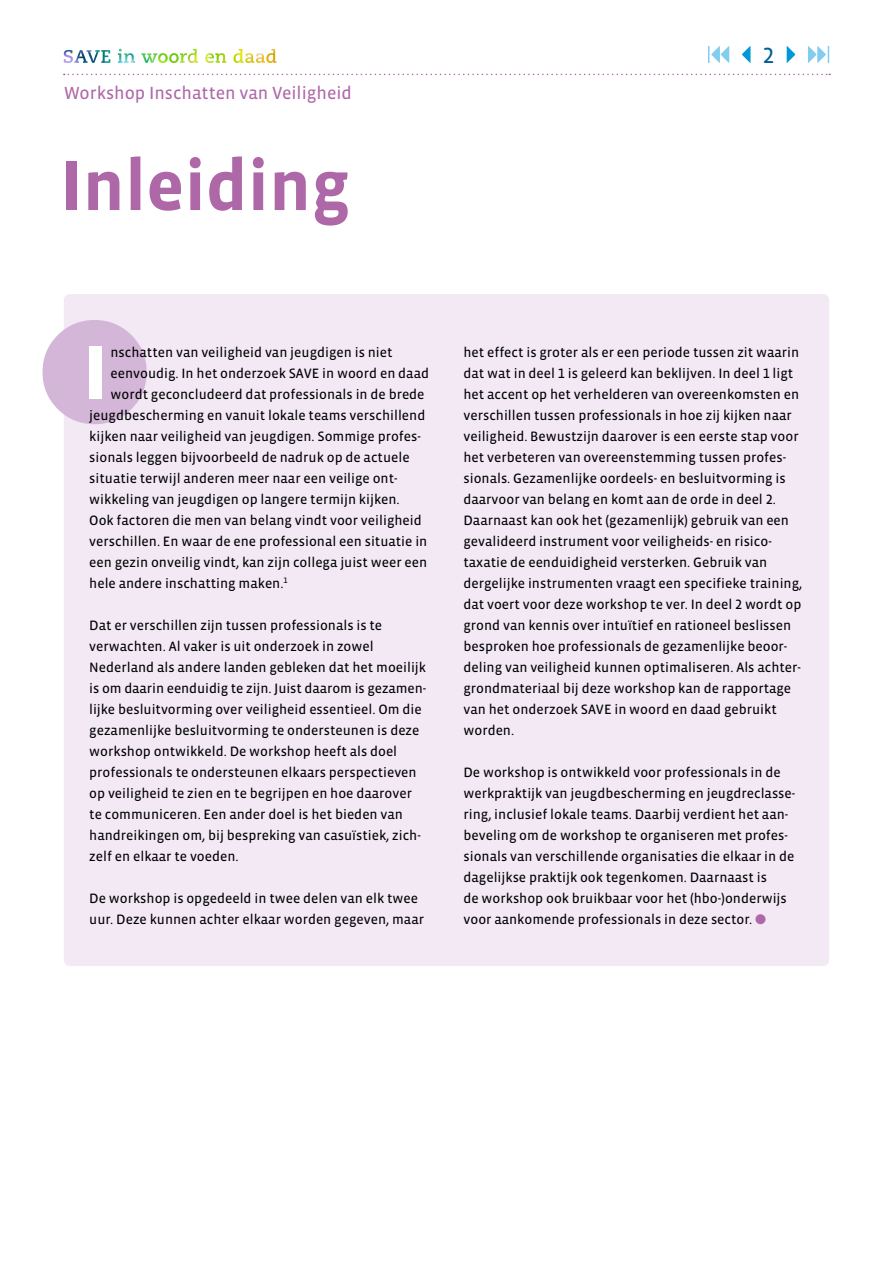
<style>
.page{position:relative;width:893px;height:1263px;background:#fff}
.page>*{position:absolute;margin:0;border:0;box-sizing:border-box;transform-origin:0 0}
.t1{font:700 72px "Vista Sans OT";color:#ae68a8}
.t2{font:22.5px "Vista Sans OT";color:#005d95}
.t3{font:18px "Vista Sans OT";color:#ae68a8}
.t4{font:13.8px/21px "Vista Sans OT";color:#000}
.s1{color:#ae68a8}
</style>
<div class="page">
<div style="left:64px;top:294px;width:765px;height:672px;background:#f2e9f5;border-radius:6px"></div>
<svg style="left:787px;top:46px;width:8px;height:17px"></svg>
<svg style="left:808px;top:46px;width:21px;height:17px"></svg>
<svg style="left:742px;top:46px;width:8px;height:17px"></svg>
<svg style="left:708px;top:46px;width:21px;height:17px"></svg>
<svg style="left:226px;top:49px;width:50px;height:14px"></svg>
<img style="left:64px;top:49px;width:162px;height:14px">
<svg style="left:64px;top:74px;width:766px;height:1px"></svg>
<svg style="left:42px;top:320px;width:105px;height:104px"></svg>
<div style="left:89px;top:346px;width:13px;height:53px;background:#fff"></div>
<h3 class="t3" style="left:64px;top:84px;width:290px">Workshop Inschatten van Veiligheid</h3>
<h1 class="t1" style="left:60px;top:149px;width:292px">Inleiding</h1>
<h2 class="t2" style="left:763px;top:44px;width:13px">2</h2>
<p class="t4" style="left:111px;top:342px;width:284px">nschatten van veiligheid van jeugdigen is niet</p>
<p class="t4" style="left:111px;top:363px;width:320px">eenvoudig. In het onderzoek SAVE in woord en daad</p>
<p class="t4" style="left:111px;top:384px;width:316px">wordt geconcludeerd dat professionals in de brede</p>
<p class="t4" style="left:89px;top:405px;width:338px">jeugdbescherming en vanuit lokale teams verschillend</p>
<p class="t4" style="left:89px;top:426px;width:333px">kijken naar veiligheid van jeugdigen. Sommige profes-</p>
<p class="t4" style="left:89px;top:447px;width:322px">sionals leggen bijvoorbeeld de nadruk op de actuele</p>
<p class="t4" style="left:89px;top:468px;width:310px">situatie terwijl anderen meer naar een veilige ont-</p>
<p class="t4" style="left:89px;top:489px;width:312px">wikkeling van jeugdigen op langere termijn kijken.</p>
<p class="t4" style="left:89px;top:510px;width:334px">Ook factoren die men van belang vindt voor veiligheid</p>
<p class="t4" style="left:89px;top:531px;width:340px">verschillen. En waar de ene professional een situatie in</p>
<p class="t4" style="left:89px;top:552px;width:339px">een gezin onveilig vindt, kan zijn collega juist weer een</p>
<p class="t4" style="left:89px;top:573px;width:200px">hele andere inschatting maken.<sup>1</sup></p>
<p class="t4" style="left:89px;top:615px;width:338px">Dat er verschillen zijn tussen professionals is te verwachten. Al vaker is uit onderzoek in zowel Nederland als andere landen gebleken dat het moeilijk is om daarin eenduidig te zijn. Juist daarom is gezamen&shy;lijke besluitvorming over veiligheid essentieel. Om die gezamenlijke besluitvorming te ondersteunen is deze workshop ontwikkeld. De workshop heeft als doel professionals te ondersteunen elkaars perspectieven op veiligheid te zien en te begrijpen en hoe daarover te communiceren. Een ander doel is het bieden van handreikingen om, bij bespreking van casuïstiek, zich&shy;zelf en elkaar te voeden.</p>
<p class="t4" style="left:89px;top:888px;width:336px">De workshop is opgedeeld in twee delen van elk twee uur. Deze kunnen achter elkaar worden gegeven, maar</p>
<p class="t4" style="left:463px;top:342px;width:340px">het effect is groter als er een periode tussen zit waarin dat wat in deel 1 is geleerd kan beklijven. In deel 1 ligt het accent op het verhelderen van overeenkomsten en verschillen tussen professionals in hoe zij kijken naar veiligheid. Bewustzijn daarover is een eerste stap voor het verbeteren van overeenstemming tussen profes&shy;sionals. Gezamenlijke oordeels- en besluitvorming is daarvoor van belang en komt aan de orde in deel 2.<br>Daarnaast kan ook het (gezamenlijk) gebruik van een gevalideerd instrument voor veiligheids- en risico&shy;taxatie de eenduidigheid versterken. Gebruik van dergelijke instrumenten vraagt een specifieke training, dat voert voor deze workshop te ver. In deel 2 wordt op grond van kennis over intuïtief en rationeel beslissen besproken hoe professionals de gezamenlijke beoor&shy;deling van veiligheid kunnen optimaliseren. Als achter&shy;grondmateriaal bij deze workshop kan de rapportage van het onderzoek SAVE in woord en daad gebruikt worden.</p>
<p class="t4" style="left:463px;top:762px;width:333px">De workshop is ontwikkeld voor professionals in de werkpraktijk van jeugdbescherming en jeugdreclasse&shy;ring, inclusief lokale teams. Daarbij verdient het aan&shy;beveling om de workshop te organiseren met profes&shy;sionals van verschillende organisaties die elkaar in de dagelijkse praktijk ook tegenkomen. Daarnaast is<br>de workshop ook bruikbaar voor het (hbo-)onderwijs voor aankomende professionals in deze sector. <span class="s1">●</span></p>
</div>
